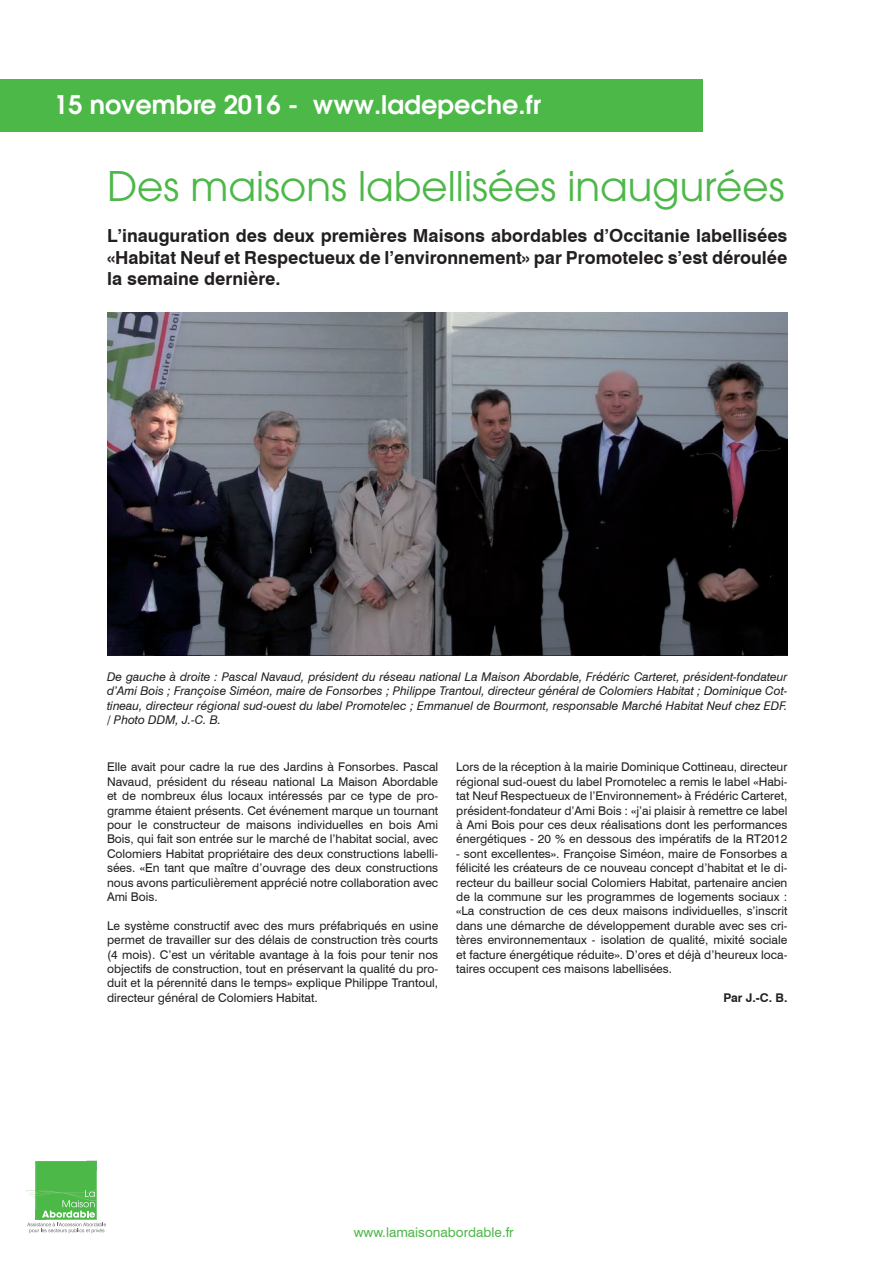
<style>
.page{position:relative;width:893px;height:1263px;background:#fff}
.page>*{position:absolute;margin:0;border:0;box-sizing:border-box;transform-origin:0 0}
.t1{font:40.5px "ITC Avant Garde Pro";color:#4cb848}
.t2{font:600 25.5px "ITC Avant Garde Pro";color:#fff}
.t3{font:700 18px/21.6px "Swiss 721 BT";color:#231f20;text-align:justify}
.t4{font:13.5px "Swiss 721 BT";color:#4cb848}
.t5{font:12px/14.4px "Swiss 721 BT";color:#231f20;text-align:justify}
.t6{font:italic 12px/14.4px "Swiss 721 BT";color:#231f20;text-align:justify}
.t7{font:700 12px "Swiss 721 BT";color:#231f20}
</style>
<div class="page">
<svg style="left:26px;top:1161px;width:80px;height:72px"></svg>
<img style="left:107px;top:313px;width:680px;height:342px">
<div style="left:0;top:79px;width:703px;height:53px;background:#4cb848"></div>
<p class="t2" style="left:54px;top:88px;width:488px">15 novembre 2016 - www.ladepeche.fr</p>
<p class="t1" style="left:107px;top:161px;width:679px">Des maisons labellisées inaugurées</p>
<p class="t3" style="left:107px;top:225px;width:682px">L’inauguration des deux premières Maisons abordables d’Occitanie labellisées «Habitat Neuf et Respectueux de l’environnement» par Promotelec s’est déroulée la semaine dernière.</p>
<p class="t6" style="left:107px;top:669px;width:682px">De gauche à droite : Pascal Navaud, président du réseau national La Maison Abordable, Frédéric Carteret, président-fondateur d’Ami Bois ; Françoise Siméon, maire de Fonsorbes ; Philippe Trantoul, directeur général de Colomiers Habitat ; Dominique Cot&shy;tineau, directeur régional sud-ouest du label Promotelec ; Emmanuel de Bourmont, responsable Marché Habitat Neuf chez EDF. / Photo DDM, J.-C. B.</p>
<p class="t5" style="left:107px;top:760px;width:333px">Elle avait pour cadre la rue des Jardins à Fonsorbes. Pascal Navaud, président du réseau national La Maison Abordable et de nombreux élus locaux intéressés par ce type de pro&shy;gramme étaient présents. Cet événement marque un tournant pour le constructeur de maisons individuelles en bois Ami Bois, qui fait son entrée sur le marché de l’habitat social, avec Colomiers Habitat propriétaire des deux constructions labelli&shy;sées. «En tant que maître d’ouvrage des deux constructions nous avons particulièrement apprécié notre collaboration avec Ami Bois.</p>
<p class="t5" style="left:107px;top:918px;width:333px">Le système constructif avec des murs préfabriqués en usine permet de travailler sur des délais de construction très courts (4 mois). C’est un véritable avantage à la fois pour tenir nos objectifs de construction, tout en préservant la qualité du pro&shy;duit et la pérennité dans le temps» explique Philippe Trantoul, directeur général de Colomiers Habitat.</p>
<p class="t5" style="left:456px;top:760px;width:333px">Lors de la réception à la mairie Dominique Cottineau, directeur régional sud-ouest du label Promotelec a remis le label «Habi&shy;tat Neuf Respectueux de l’Environnement» à Frédéric Carteret, président-fondateur d’Ami Bois : «j’ai plaisir à remettre ce label à Ami Bois pour ces deux réalisations dont les performances énergétiques - 20 % en dessous des impératifs de la RT2012</p>
<p class="t5" style="left:456px;top:846px;width:333px">- sont excellentes». Françoise Siméon, maire de Fonsorbes a félicité les créateurs de ce nouveau concept d’habitat et le di&shy;recteur du bailleur social Colomiers Habitat, partenaire ancien de la commune sur les programmes de logements sociaux : «La construction de ces deux maisons individuelles, s’inscrit dans une démarche de développement durable avec ses cri&shy;tères environnementaux - isolation de qualité, mixité sociale et facture énergétique réduite». D’ores et déjà d’heureux loca&shy;taires occupent ces maisons labellisées.</p>
<p class="t7" style="left:723px;top:990px;width:65px">Par J.-C. B.</p>
<p class="t4" style="left:354px;top:1224px;width:162px">www.lamaisonabordable.fr</p>
</div>
